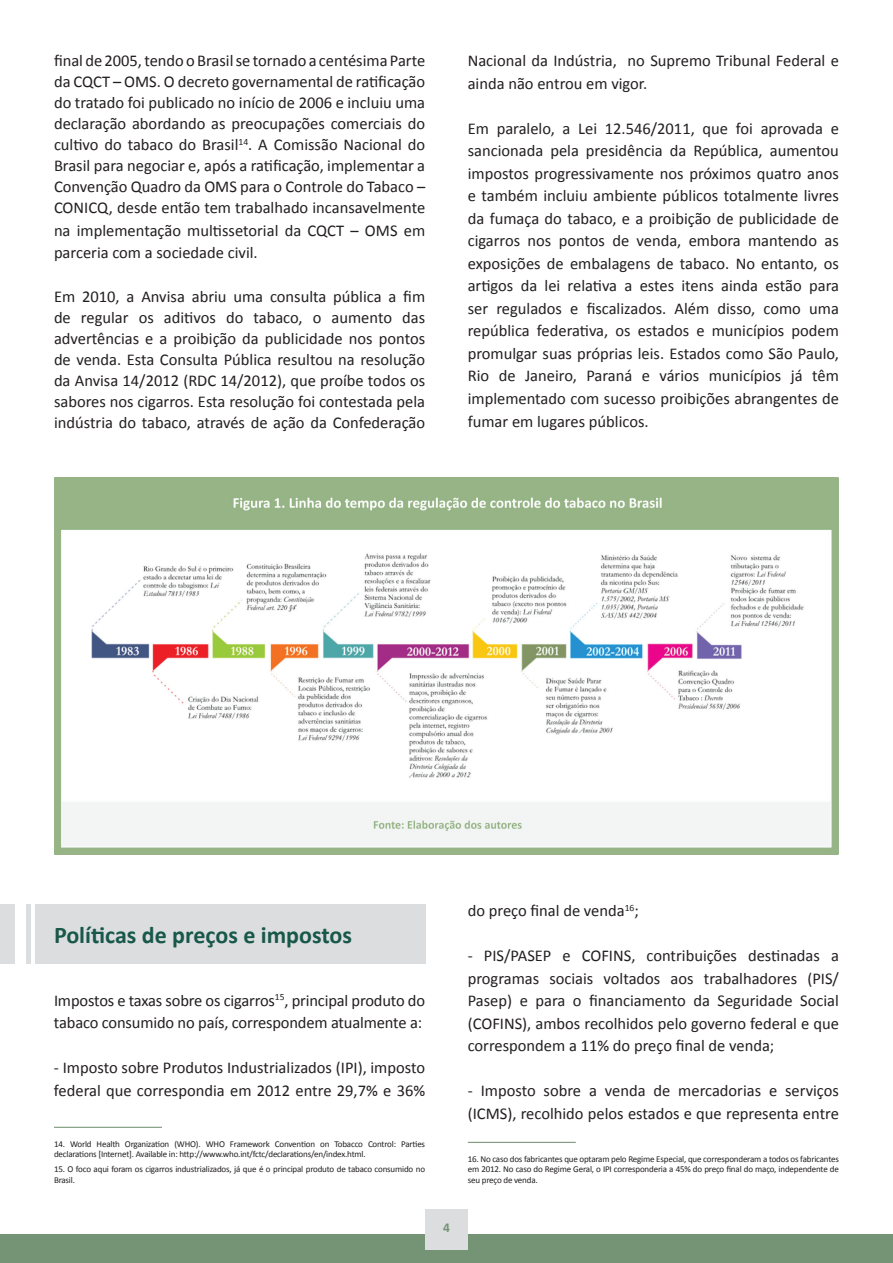
<style>
.page{position:relative;width:893px;height:1263px;background:#fff}
.page>*{position:absolute;margin:0;border:0;box-sizing:border-box;transform-origin:0 0}
.t1{font:700 24px "Calibri";color:#18584a}
.t2{font:16.5px/22.5px "Calibri";color:#231f20}
.t3{font:700 13.5px "Calibri";color:#759475}
.t4{font:9px/10.8px "Calibri";letter-spacing:-.02em;color:#231f20}
</style>
<div class="page">
<div style="left:0;top:1234px;width:893px;height:29px;background:#759475"></div>
<div style="left:425px;top:1209px;width:43px;height:40px;background:#dcdddf"></div>
<div style="left:0;top:904px;width:425px;height:60px;background:#dcdddf"></div>
<div style="left:15px;top:880px;width:11px;height:155px;background:#fff"></div>
<hr style="left:31px;top:880px;width:4px;height:155px;background:#fff">
<hr style="left:54px;top:1127px;width:108px;height:1px;background:#759475">
<hr style="left:468px;top:1142px;width:108px;height:1px;background:#759475">
<img style="left:54px;top:477px;width:785px;height:377px">
<p class="t2" style="left:54px;top:50px;width:373px;line-height:21px;text-align:justify">final de 2005, tendo o Brasil se tornado a centésima Parte da CQCT – OMS. O decreto governamental de ratificação do tratado foi publicado no início de 2006 e incluiu uma declaração abordando as preocupações comerciais do cultivo do tabaco do Brasil<sup>14</sup>. A Comissão Nacional do Brasil para negociar e, após a ratificação, implementar a Convenção Quadro da OMS para o Controle do Tabaco – CONICQ, desde então tem trabalhado incansavelmente</p>
<p class="t2" style="left:54px;top:219px;width:373px">na implementação multissetorial da CQCT – OMS em parceria com a sociedade civil.</p>
<p class="t2" style="left:54px;top:286px;width:373px;line-height:21px;text-align:justify">Em 2010, a Anvisa abriu uma consulta pública a fim de regular os aditivos do tabaco, o aumento das advertências e a proibição da publicidade nos pontos de venda. Esta Consulta Pública resultou na resolução da Anvisa 14/2012 (RDC 14/2012), que proíbe todos os sabores nos cigarros. Esta resolução foi contestada pela indústria do tabaco, através de ação da Confederação</p>
<p class="t2" style="left:468px;top:50px;width:373px">Nacional da Indústria, no Supremo Tribunal Federal e ainda não entrou em vigor.</p>
<p class="t2" style="left:468px;top:117px;width:373px;text-align:justify">Em paralelo, a Lei 12.546/2011, que foi aprovada e sancionada pela presidência da República, aumentou impostos progressivamente nos próximos quatro anos e também incluiu ambiente públicos totalmente livres da fumaça do tabaco, e a proibição de publicidade de cigarros nos pontos de venda, embora mantendo as exposições de embalagens de tabaco. No entanto, os artigos da lei relativa a estes itens ainda estão para ser regulados e fiscalizados. Além disso, como uma república federativa, os estados e municípios podem promulgar suas próprias leis. Estados como São Paulo, Rio de Janeiro, Paraná e vários municípios já têm implementado com sucesso proibições abrangentes de fumar em lugares públicos.</p>
<h1 class="t1" style="left:54px;top:919px;width:299px">Políticas de preços e impostos</h1>
<p class="t2" style="left:54px;top:989px;width:373px">Impostos e taxas sobre os cigarros<sup>15</sup>, principal produto do tabaco consumido no país, correspondem atualmente a:</p>
<p class="t2" style="left:54px;top:1057px;width:373px">- Imposto sobre Produtos Industrializados (IPI), imposto federal que correspondia em 2012 entre 29,7% e 36%</p>
<p class="t4" style="left:54px;top:1138px;width:373px">14. World Health Organization (WHO). WHO Framework Convention on Tobacco Control: Parties declarations [Internet]. Available in: http://www.who.int/fctc/declarations/en/index.html.</p>
<p class="t4" style="left:54px;top:1164px;width:373px">15. O foco aqui foram os cigarros industrializados, já que é o principal produto de tabaco consumido no<br>Brasil.</p>
<p class="t3" style="left:443px;top:1219px;width:8px">4</p>
<p class="t2" style="left:468px;top:899px;width:173px">do preço final de venda<sup>16</sup>;</p>
<p class="t2" style="left:468px;top:944px;width:373px;text-align:justify">- PIS/PASEP e COFINS, contribuições destinadas a programas sociais voltados aos trabalhadores (PIS/ Pasep) e para o financiamento da Seguridade Social (COFINS), ambos recolhidos pelo governo federal e que correspondem a 11% do preço final de venda;</p>
<p class="t2" style="left:468px;top:1079px;width:373px">- Imposto sobre a venda de mercadorias e serviços (ICMS), recolhido pelos estados e que representa entre</p>
<p class="t4" style="left:468px;top:1153px;width:373px;text-align:justify">16. No caso dos fabricantes que optaram pelo Regime Especial, que corresponderam a todos os fabricantes em 2012. No caso do Regime Geral, o IPI corresponderia a 45% do preço final do maço, independente de seu preço de venda.</p>
</div>
